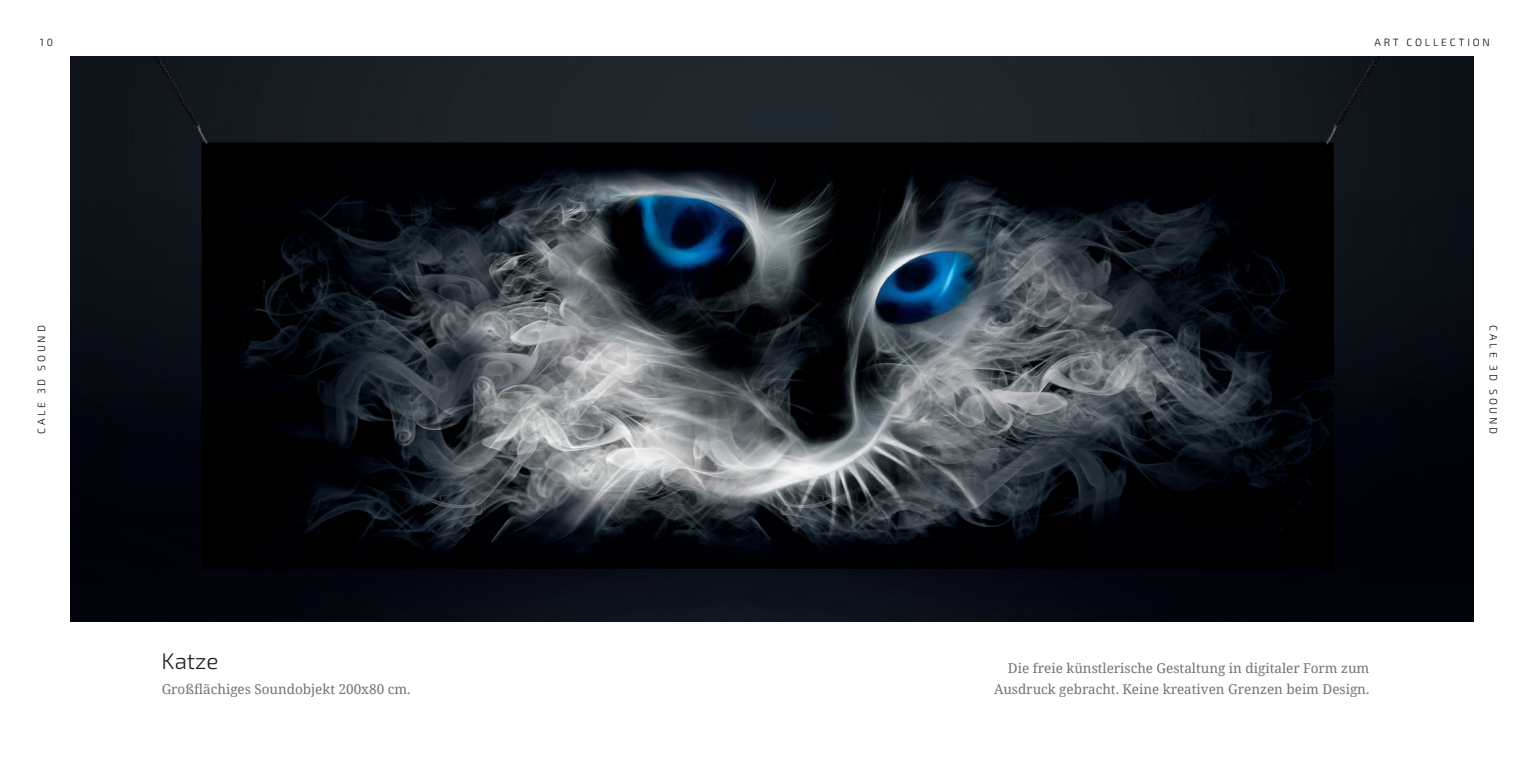
<style>
.page{position:relative;width:1531px;height:766px;background:#fff}
.page>*{position:absolute;margin:0;border:0;box-sizing:border-box;transform-origin:0 0}
.t1{font:22.5px "Exo 2";color:#231f20}
.t2{font:13.5px/21px "Noto Serif";color:#4e4f50;text-align:right}
.t3{font:10.5px "Exo 2";letter-spacing:.265em;color:#070311}
</style>
<div class="page">
<img style="left:70px;top:56px;width:1403px;height:565px">
<p class="t3" style="left:40px;top:35px;width:15px">1 0</p>
<p class="t3" style="left:34px;top:434px;width:110px;rotate:-90deg">CALE 3D SOUND</p>
<p class="t1" style="left:162px;top:645px;width:58px">Katze</p>
<p class="t2" style="left:162px;top:677px;width:250px">Großflächiges Soundobjekt 200x80 cm.</p>
<p class="t3" style="left:1374px;top:35px;width:117px">ART COLLECTION</p>
<p class="t2" style="left:994px;top:656px;width:377px">Die freie künstlerische Gestaltung in digitaler Form zum<br>Ausdruck gebracht. Keine kreativen Grenzen beim Design.</p>
<p class="t3" style="left:1501px;top:325px;width:110px;rotate:90deg">CALE 3D SOUND</p>
</div>
